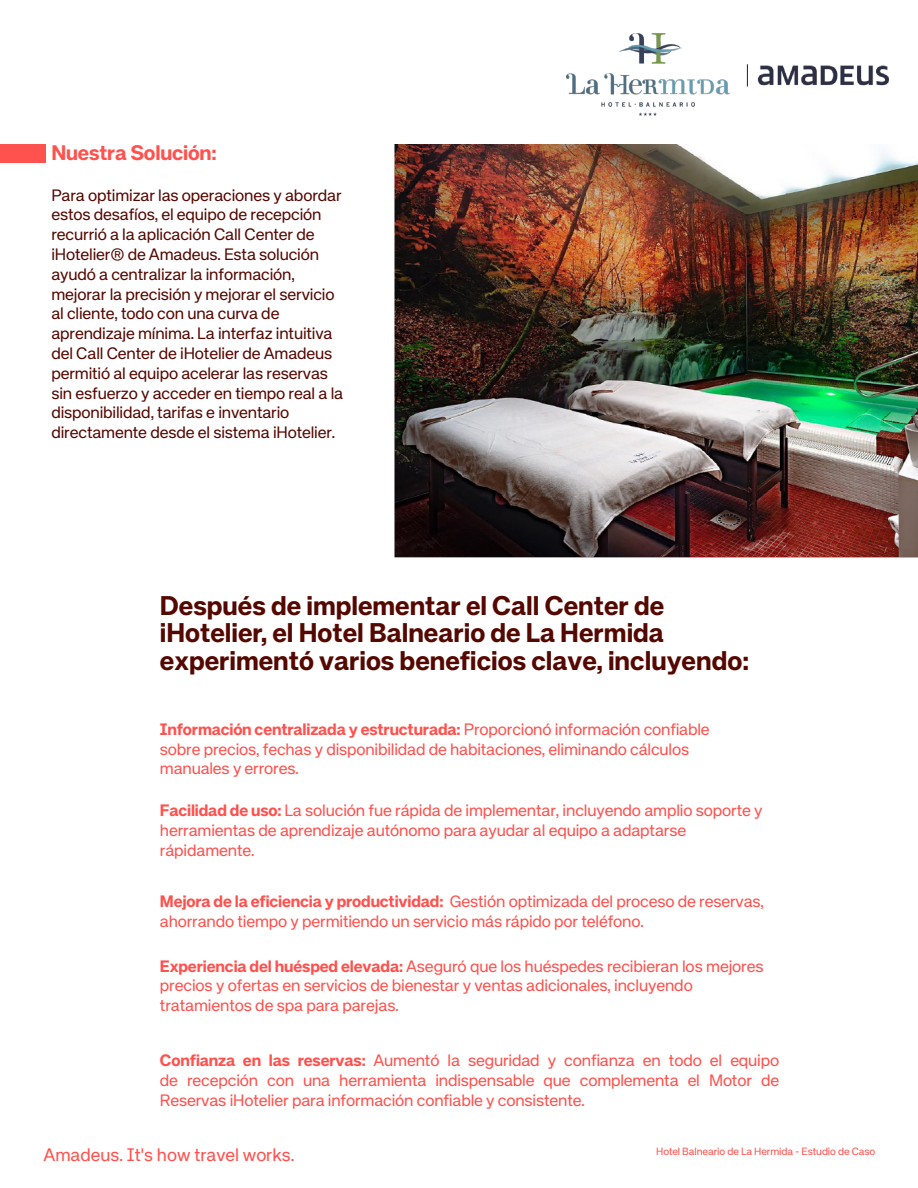
<style>
.page{position:relative;width:918px;height:1188px;background:#fff}
.page>*{position:absolute;margin:0;border:0;box-sizing:border-box;transform-origin:0 0}
.t1{font:700 27px/27.6px "Amadeus Neue";color:#550800}
.t2{font:700 21px "Amadeus Neue";letter-spacing:-.01em;color:#ff514d}
.t3{font:18px "Amadeus Neue";color:#ff514d}
.t4{font:16.5px/19.8px "Amadeus Neue";letter-spacing:-.01em;color:#ff514d}
.t5{font:16.5px/19.8px "Amadeus Neue";letter-spacing:-.01em;color:#550800}
.t6{font:10.5px "Amadeus Neue";letter-spacing:-.01em;color:#ff514d}
.s1{font-weight:700}
</style>
<div class="page">
<div style="left:0;top:145px;width:46px;height:18px;background:#ff514d"></div>
<img style="left:746px;top:64px;width:143px;height:23px">
<svg style="left:747px;top:64px;width:1px;height:22px"></svg>
<img style="left:566px;top:34px;width:163px;height:82px">
<img style="left:394px;top:144px;width:524px;height:413px">
<p class="t2" style="left:51px;top:141px;width:167px">Nuestra Solución:</p>
<p class="t5" style="left:51px;top:185px;width:293px">Para optimizar las operaciones y abordar estos desafíos, el equipo de recepción recurrió a la aplicación Call Center de iHotelier® de Amadeus. Esta solución ayudó a centralizar la información, mejorar la precisión y mejorar el servicio al cliente, todo con una curva de aprendizaje mínima. La interfaz intuitiva del Call Center de iHotelier de Amadeus permitió al equipo acelerar las reservas sin esfuerzo y acceder en tiempo real a la disponibilidad, tarifas e inventario directamente desde el sistema iHotelier.</p>
<h1 class="t1" style="left:160px;top:592px;width:591px">Después de implementar el Call Center de iHotelier, el Hotel Balneario de La Hermida experimentó varios beneficios clave, incluyendo:</h1>
<p class="t4" style="left:160px;top:720px;width:551px"><span class="s1">Información centralizada y estructurada:</span> Proporcionó información confiable sobre precios, fechas y disponibilidad de habitaciones, eliminando cálculos manuales y errores.</p>
<p class="t4" style="left:160px;top:801px;width:604px"><span class="s1">Facilidad de uso:</span> La solución fue rápida de implementar, incluyendo amplio soporte y herramientas de aprendizaje autónomo para ayudar al equipo a adaptarse rápidamente.</p>
<p class="t4" style="left:160px;top:892px;width:606px;line-height:19.4px"><span class="s1">Mejora de la eficiencia y productividad:</span> Gestión optimizada del proceso de reservas, ahorrando tiempo y permitiendo un servicio más rápido por teléfono.</p>
<p class="t4" style="left:160px;top:956px;width:605px"><span class="s1">Experiencia del huésped elevada:</span> Aseguró que los huéspedes recibieran los mejores precios y ofertas en servicios de bienestar y ventas adicionales, incluyendo tratamientos de spa para parejas.</p>
<p class="t4" style="left:160px;top:1051px;width:621px;text-align:justify"><span class="s1">Confianza en las reservas:</span> Aumentó la seguridad y confianza en todo el equipo de recepción con una herramienta indispensable que complementa el Motor de Reservas iHotelier para información confiable y consistente.</p>
<p class="t3" style="left:43px;top:1145px;width:252px">Amadeus. It's how travel works.</p>
<p class="t6" style="left:656px;top:1145px;width:221px">Hotel Balneario de La Hermida - Estudio de Caso</p>
</div>
